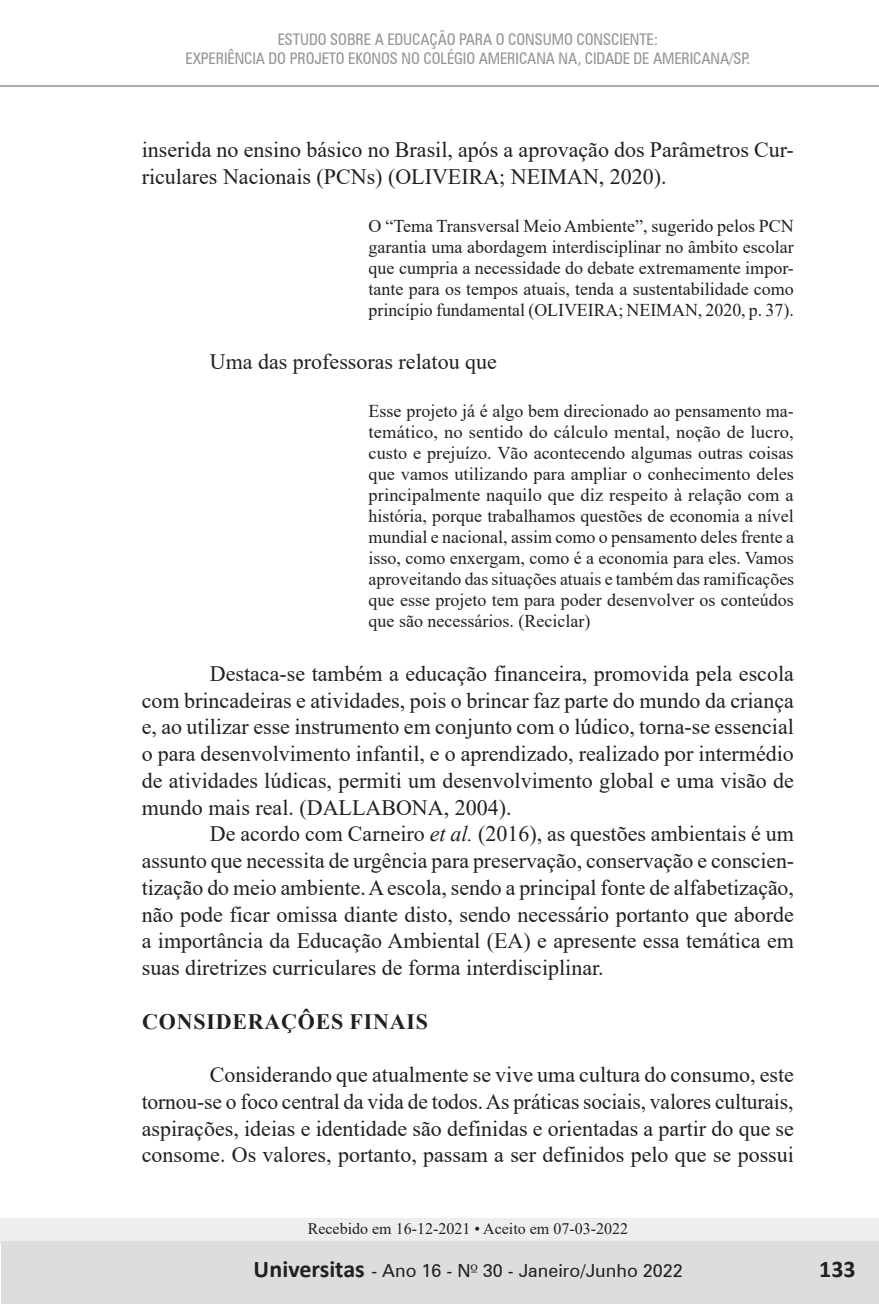
<style>
.page{position:relative;width:879px;height:1304px;background:#fff}
.page>*{position:absolute;margin:0;border:0;box-sizing:border-box;transform-origin:0 0}
.t1{font:700 24px "Calibri";color:#231f20}
.t2{font:22px/26.8px "Times New Roman";color:#231f20;text-align:justify}
.t3{font:700 22px "Times New Roman";letter-spacing:.035em;color:#231f20}
.t4{font:18px/21px "Times New Roman";color:#231f20;text-align:justify}
.t5{font:18px "Zurich BT";color:#231f20}
.t6{font:condensed 16px/18.8px "Zurich BT";letter-spacing:-.005em;color:#939598;text-align:center}
.t7{font:16px "Times New Roman";color:#231f20}
.s1{font-style:italic}
.s2{font-family:"Zapf Humanist 601 BT"}
</style>
<div class="page">
<div style="left:0;top:1218px;width:879px;height:27px;background:#eeeeef"></div>
<div style="left:1px;top:1242px;width:878px;height:62px;background:#dcdddf"></div>
<hr style="left:0;top:85px;width:879px;height:2px;background:#a8a9ad">
<p class="t6" style="left:185px;top:30px;width:566px">ESTUDO SOBRE A EDUCAÇÃO PARA O CONSUMO CONSCIENTE:<br>EXPERIÊNCIA DO PROJETO EKONOS NO COLÉGIO AMERICANA NA, CIDADE DE AMERICANA/SP.</p>
<p class="t2" style="left:142px;top:136px;width:653px">inserida no ensino básico no Brasil, após a aprovação dos Parâmetros Cur&shy;riculares Nacionais (PCNs) (OLIVEIRA; NEIMAN, 2020).</p>
<p class="t4" style="left:369px;top:214px;width:427px">O “Tema Transversal Meio Ambiente”, sugerido pelos PCN garantia uma abordagem interdisciplinar no âmbito escolar que cumpria a necessidade do debate extremamente impor&shy;tante para os tempos atuais, tenda a sustentabilidade como princípio fundamental (OLIVEIRA; NEIMAN, 2020, p. 37).</p>
<p class="t2" style="left:210px;top:348px;width:289px">Uma das professoras relatou que</p>
<p class="t4" style="left:369px;top:400px;width:427px">Esse projeto já é algo bem direcionado ao pensamento ma&shy;temático, no sentido do cálculo mental, noção de lucro, custo e prejuízo. Vão acontecendo algumas outras coisas que vamos utilizando para ampliar o conhecimento deles principalmente naquilo que diz respeito à relação com a história, porque trabalhamos questões de economia a nível mundial e nacional, assim como o pensamento deles frente a isso, como enxergam, como é a economia para eles. Vamos aproveitando das situações atuais e também das ramificações que esse projeto tem para poder desenvolver os conteúdos que são necessários. (Reciclar)</p>
<p class="t2" style="left:142px;top:659px;width:654px;text-indent:68px">Destaca-se também a educação financeira, promovida pela escola com brincadeiras e atividades, pois o brincar faz parte do mundo da criança e, ao utilizar esse instrumento em conjunto com o lúdico, torna-se essencial o para desenvolvimento infantil, e o aprendizado, realizado por intermédio de atividades lúdicas, permiti um desenvolvimento global e uma visão de mundo mais real. (DALLABONA, 2004).</p>
<p class="t2" style="left:142px;top:820px;width:654px;text-indent:68px">De acordo com Carneiro <span class="s1">et al.</span> (2016), as questões ambientais é um assunto que necessita de urgência para preservação, conservação e conscien&shy;tização do meio ambiente. A escola, sendo a principal fonte de alfabetização, não pode ficar omissa diante disto, sendo necessário portanto que aborde a importância da Educação Ambiental (EA) e apresente essa temática em suas diretrizes curriculares de forma interdisciplinar.</p>
<p class="t3" style="left:142px;top:1005px;width:287px">CONSIDERAÇÔES FINAIS</p>
<p class="t2" style="left:142px;top:1061px;width:654px;text-indent:68px">Considerando que atualmente se vive uma cultura do consumo, este tornou-se o foco central da vida de todos. As práticas sociais, valores culturais, aspirações, ideias e identidade são definidas e orientadas a partir do que se consome. Os valores, portanto, passam a ser definidos pelo que se possui</p>
<p class="t7" style="left:308px;top:1218px;width:322px">Recebido em 16-12-2021 • Aceito em 07-03-2022</p>
<p class="t5" style="left:372px;top:1260px;width:255px">- Ano 2 - N<span class="s2">º</span> 3 - Julho/Dezembr</p>
<p class="t5" style="left:662px;top:1260px;width:21px">09</p>
<p class="t1" style="left:820px;top:1253px;width:38px">133</p>
<p class="t1" style="left:254px;top:1254px;width:113px">Universitas</p>
<p class="t5" style="left:421px;top:1260px;width:263px">16 - N<span class="s2">º</span> 30 - Janeiro/Junho 2022</p>
</div>
